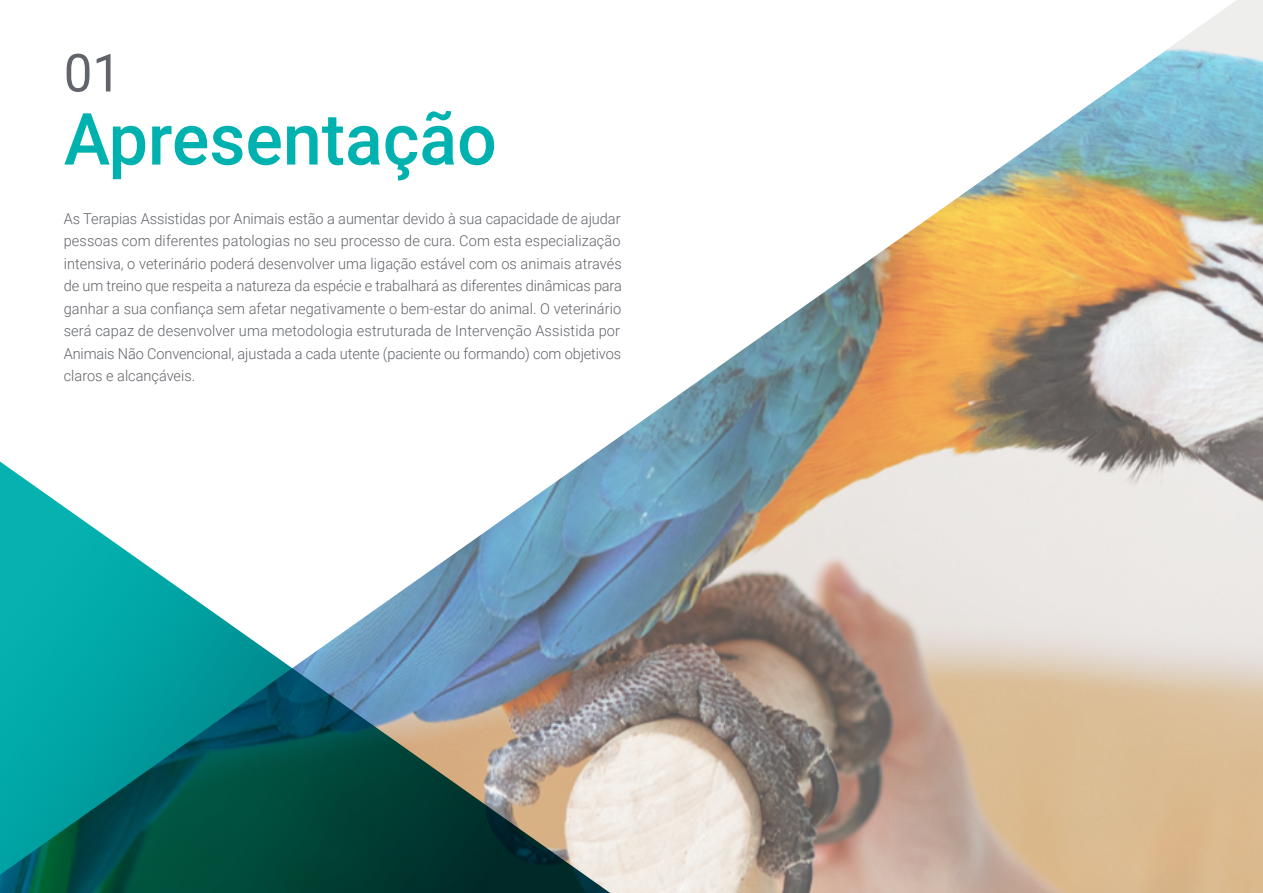
<style>
.page{position:relative;width:1263px;height:893px;background:#fff}
.page>*{position:absolute;margin:0;border:0;box-sizing:border-box;transform-origin:0 0}
.t1{font:500 72px "Roboto";color:#00b2af}
.t2{font:52.5px "Roboto";color:#61646a}
.t3{font:300 15px/22.5px "Roboto";color:#61646a}
</style>
<div class="page">
<img style="left:606px;top:0;width:657px;height:893px">
<svg style="left:0;top:446px;width:640px;height:447px"></svg>
<h2 class="t2" style="left:64px;top:36px;width:59px">01</h2>
<h1 class="t1" style="left:64px;top:89px;width:435px">Apresentação</h1>
<p class="t3" style="left:64px;top:207px;width:560px">As Terapias Assistidas por Animais estão a aumentar devido à sua capacidade de ajudar pessoas com diferentes patologias no seu processo de cura. Com esta especialização intensiva, o veterinário poderá desenvolver uma ligação estável com os animais através de um treino que respeita a natureza da espécie e trabalhará as diferentes dinâmicas para ganhar a sua confiança sem afetar negativamente o bem-estar do animal. O veterinário será capaz de desenvolver uma metodologia estruturada de Intervenção Assistida por Animais Não Convencional, ajustada a cada utente (paciente ou formando) com objetivos claros e alcançáveis.</p>
</div>
